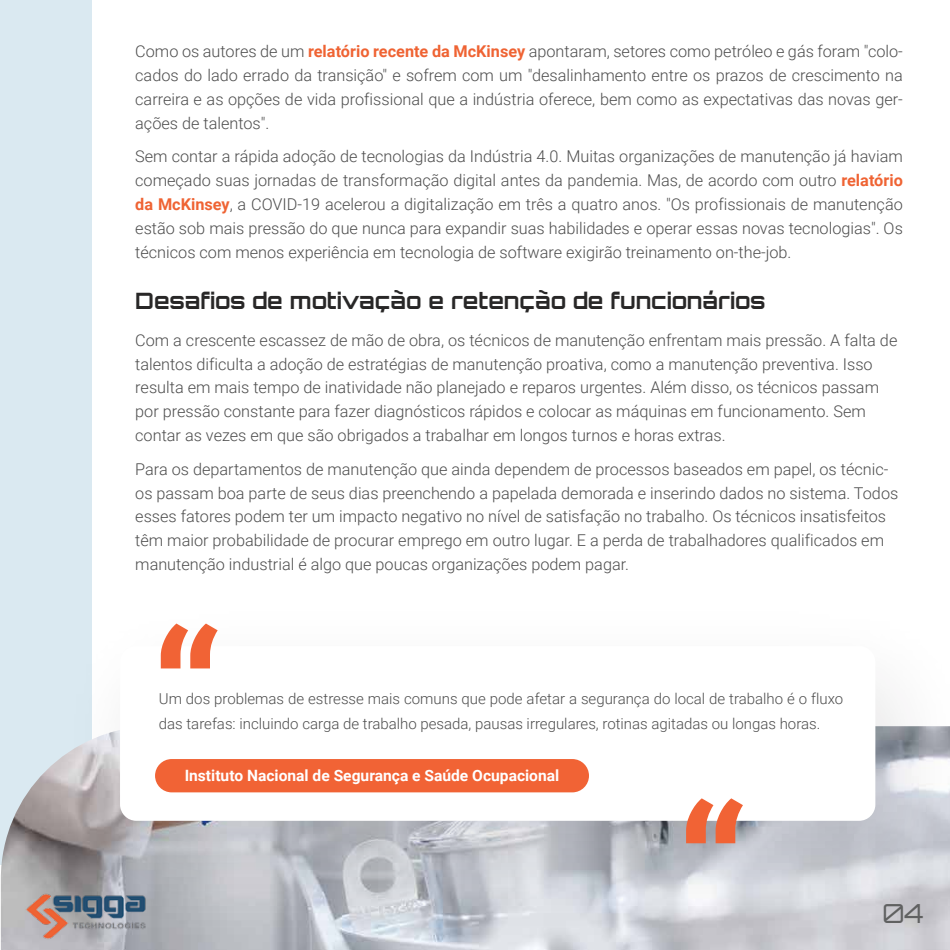
<style>
.page{position:relative;width:950px;height:950px;background:#fff}
.page>*{position:absolute;margin:0;border:0;box-sizing:border-box;transform-origin:0 0}
.t1{font:26.25px "Orbitron";color:#606161}
.t2{font:700 22.5px "Orbitron";color:#282727}
.t3{font:300 16.25px/23.8px "Roboto";color:#4d4d4d;text-align:justify}
.t4{font:700 15.62px "Roboto";color:#fff}
.t5{font:300 15px/25px "Roboto";color:#4d4d4d}
.s1{font-weight:700;color:#ef6333}
</style>
<div class="page">
<div style="left:0;top:0;width:91px;height:863px;background:#dae9f1"></div>
<img style="left:1px;top:791px;width:28px;height:158px">
<img style="left:29px;top:573px;width:920px;height:376px">
<div style="left:120px;top:645px;width:755px;height:175px;background:#fff;border-radius:16px"></div>
<svg style="left:161px;top:623px;width:56px;height:45px"></svg>
<svg style="left:685px;top:798px;width:57px;height:45px"></svg>
<div style="left:155px;top:758px;width:433px;height:34px;background:#f16335;border-radius:17px"></div>
<img style="left:24px;top:890px;width:127px;height:50px">
<p class="t3" style="left:135px;top:39px;width:769px">Como os autores de um <span class="s1">relatório recente da McKinsey</span> apontaram, setores como petróleo e gás foram "colo&shy;cados do lado errado da transição" e sofrem com um "desalinhamento entre os prazos de crescimento na carreira e as opções de vida profissional que a indústria oferece, bem como as expectativas das novas ger&shy;ações de talentos".</p>
<p class="t3" style="left:135px;top:144px;width:768px">Sem contar a rápida adoção de tecnologias da Indústria 4.0. Muitas organizações de manutenção já haviam começado suas jornadas de transformação digital antes da pandemia. Mas, de acordo com outro <span class="s1">relatório da McKinsey</span>, a COVID-19 acelerou a digitalização em três a quatro anos. "Os profissionais de manutenção estão sob mais pressão do que nunca para expandir suas habilidades e operar essas novas tecnologias". Os técnicos com menos experiência em tecnologia de software exigirão treinamento on-the-job.</p>
<h2 class="t2" style="left:135px;top:287px;width:631px">Desafios de motivação e retenção de funcionários</h2>
<p class="t3" style="left:135px;top:327px;width:763px;text-align:left">Com a crescente escassez de mão de obra, os técnicos de manutenção enfrentam mais pressão. A falta de talentos dificulta a adoção de estratégias de manutenção proativa, como a manutenção preventiva. Isso resulta em mais tempo de inatividade não planejado e reparos urgentes. Além disso, os técnicos passam por pressão constante para fazer diagnósticos rápidos e colocar as máquinas em funcionamento. Sem contar as vezes em que são obrigados a trabalhar em longos turnos e horas extras.</p>
<p class="t3" style="left:135px;top:456px;width:764px;text-align:left">Para os departamentos de manutenção que ainda dependem de processos baseados em papel, os técnic&shy;os passam boa parte de seus dias preenchendo a papelada demorada e inserindo dados no sistema. Todos esses fatores podem ter um impacto negativo no nível de satisfação no trabalho. Os técnicos insatisfeitos têm maior probabilidade de procurar emprego em outro lugar. E a perda de trabalhadores qualificados em manutenção industrial é algo que poucas organizações podem pagar.</p>
<p class="t5" style="left:159px;top:685px;width:685px">Um dos problemas de estresse mais comuns que pode afetar a segurança do local de trabalho é o fluxo das tarefas: incluindo carga de trabalho pesada, pausas irregulares, rotinas agitadas ou longas horas.</p>
<p class="t4" style="left:185px;top:764px;width:376px">Instituto Nacional de Segurança e Saúde Ocupacional</p>
<h1 class="t1" style="left:882px;top:897px;width:43px">04</h1>
</div>
